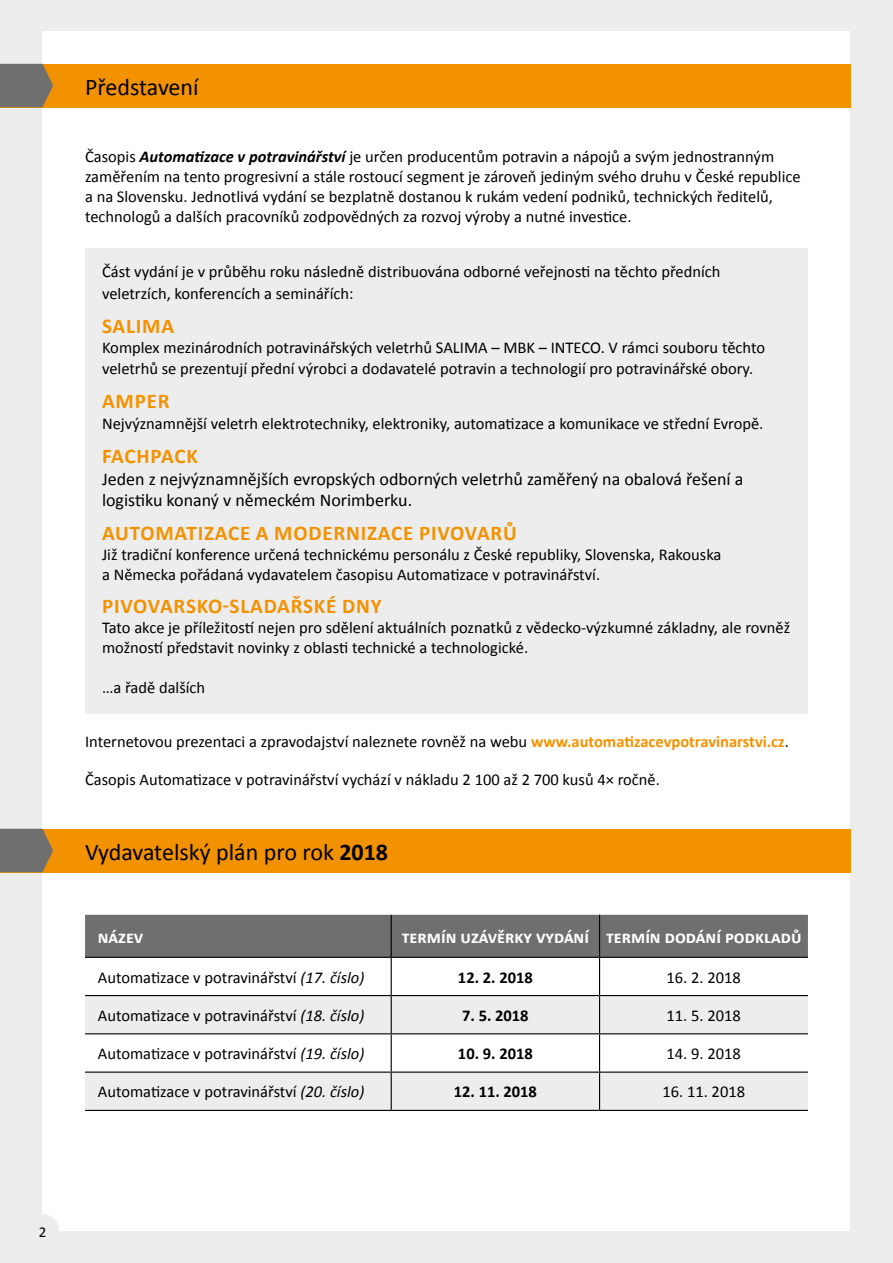
<style>
.page{position:relative;width:893px;height:1263px;background:#ededed}
.page>*{position:absolute;margin:0;border:0;box-sizing:border-box;transform-origin:0 0}
.t1{font:24px "Calibri";color:#000}
.t2{font:700 21px "Calibri";letter-spacing:.04em;color:#f39200}
.t3{font:18px/21.6px "Calibri";color:#000}
.t4{font:700 18px "Calibri";color:#fff}
.t5{font:16.5px/19.8px "Calibri";color:#000}
.t6{font:700 16.5px "Calibri";color:#000}
.t7{font:15px "Calibri";color:#000}
.s1{font-weight:700;font-style:italic}
.s2{font-weight:700;color:#f39200}
.s3{font-weight:700}
.s4{font-style:italic}
</style>
<div class="page">
<div style="left:43px;top:32px;width:807px;height:1199px;background:#fff"></div>
<div style="left:26px;top:1214px;width:34px;height:34px;background:#ededed;border-radius:50%"></div>
<div style="left:85px;top:915px;width:723px;height:42px;background:#706f6f"></div>
<svg style="left:85px;top:996px;width:723px;height:114px;fill:#ededed"></svg>
<hr style="left:391px;top:915px;width:1px;height:42px;background:#000">
<hr style="left:599px;top:915px;width:1px;height:42px;background:#000">
<hr style="left:391px;top:958px;width:1px;height:37px;background:#000">
<hr style="left:599px;top:958px;width:1px;height:37px;background:#000">
<hr style="left:391px;top:996px;width:1px;height:37px;background:#000">
<hr style="left:599px;top:996px;width:1px;height:37px;background:#000">
<hr style="left:391px;top:1034px;width:1px;height:37px;background:#000">
<hr style="left:599px;top:1034px;width:1px;height:37px;background:#000">
<hr style="left:391px;top:1073px;width:1px;height:37px;background:#000">
<hr style="left:599px;top:1073px;width:1px;height:37px;background:#000">
<hr style="left:85px;top:957px;width:306px;height:1px;background:#000">
<hr style="left:391px;top:957px;width:209px;height:1px;background:#000">
<hr style="left:600px;top:957px;width:208px;height:1px;background:#000">
<hr style="left:85px;top:995px;width:306px;height:1px;background:#000">
<hr style="left:391px;top:995px;width:209px;height:1px;background:#000">
<hr style="left:600px;top:995px;width:208px;height:1px;background:#000">
<hr style="left:85px;top:1033px;width:306px;height:1px;background:#000">
<hr style="left:391px;top:1033px;width:209px;height:1px;background:#000">
<hr style="left:600px;top:1033px;width:208px;height:1px;background:#000">
<hr style="left:85px;top:1071px;width:306px;height:2px;background:#000">
<hr style="left:391px;top:1071px;width:209px;height:2px;background:#000">
<hr style="left:600px;top:1071px;width:208px;height:2px;background:#000">
<hr style="left:85px;top:1110px;width:306px;height:1px;background:#000">
<hr style="left:391px;top:1110px;width:209px;height:1px;background:#000">
<hr style="left:600px;top:1110px;width:208px;height:1px;background:#000">
<div style="left:0;top:829px;width:850px;height:43px;background:#f39200"></div>
<hr style="left:892px;top:829px;width:1px;height:43px;background:#f39200">
<div style="left:0;top:64px;width:850px;height:43px;background:#f39200"></div>
<svg style="left:0;top:64px;width:53px;height:43px;background:#7c7264"></svg>
<svg style="left:0;top:829px;width:53px;height:43px;background:#7c7264"></svg>
<div style="left:85px;top:248px;width:723px;height:465px;background:#ededed"></div>
<h1 class="t1" style="left:85px;top:71px;width:115px">Představení</h1>
<p class="t5" style="left:85px;top:147px;width:717px">Časopis <span class="s1">Automatizace v potravinářství</span> je určen producentům potravin a nápojů a svým jednostranným zaměřením na tento progresivní a stále rostoucí segment je zároveň jediným svého druhu v České republice a na Slovensku. Jednotlivá vydání se bezplatně dostanou k rukám vedení podniků, technických ředitelů, technologů a dalších pracovníků zodpovědných za rozvoj výroby a nutné investice.</p>
<p class="t5" style="left:102px;top:261px;width:620px;line-height:21.6px">Část vydání je v průběhu roku následně distribuována odborné veřejnosti na těchto předních veletrzích, konferencích a seminářích:</p>
<p class="t2" style="left:102px;top:312px;width:74px">SALIMA</p>
<p class="t5" style="left:102px;top:336px;width:665px;line-height:21.6px">Komplex mezinárodních potravinářských veletrhů SALIMA – MBK – INTECO. V rámci souboru těchto veletrhů se prezentují přední výrobci a dodavatelé potravin a technologií pro potravinářské obory.</p>
<p class="t2" style="left:102px;top:387px;width:69px">AMPER</p>
<p class="t5" style="left:102px;top:414px;width:663px">Nejvýznamnější veletrh elektrotechniky, elektroniky, automatizace a komunikace ve střední Evropě.</p>
<p class="t2" style="left:102px;top:443px;width:97px">FACHPACK</p>
<p class="t3" style="left:102px;top:468px;width:643px">Jeden z nejvýznamnějších evropských odborných veletrhů zaměřený na obalová řešení a logistiku konaný v německém Norimberku.</p>
<p class="t2" style="left:102px;top:520px;width:416px">AUTOMATIZACE A MODERNIZACE PIVOVARŮ</p>
<p class="t5" style="left:102px;top:545px;width:621px">Již tradiční konference určená technickému personálu z České republiky, Slovenska, Rakouska a Německa pořádaná vydavatelem časopisu Automatizace v potravinářství.</p>
<p class="t2" style="left:102px;top:593px;width:281px">PIVOVARSKO-SLADAŘSKÉ DNY</p>
<p class="t5" style="left:102px;top:618px;width:690px">Tato akce je příležitostí nejen pro sdělení aktuálních poznatků z vědecko-výzkumné základny, ale rovněž možností představit novinky z oblasti technické a technologické.</p>
<p class="t5" style="left:102px;top:677px;width:105px">…a řadě dalších</p>
<p class="t5" style="left:85px;top:731px;width:705px">Internetovou prezentaci a zpravodajství naleznete rovněž na webu <span class="s2">www.automatizacevpotravinarstvi.cz</span>.</p>
<p class="t5" style="left:85px;top:769px;width:576px">Časopis Automatizace v potravinářství vychází v nákladu 2 100 až 2 700 kusů 4× ročně.</p>
<h1 class="t1" style="left:85px;top:836px;width:305px">Vydavatelský plán pro rok <span class="s3">2018</span></h1>
<p class="t4" style="left:98px;top:925px;width:47px">název</p>
<p class="t4" style="left:402px;top:925px;width:401px">termín uzávěrky vydání termín dodání podkladů</p>
<p class="t5" style="left:98px;top:967px;width:268px">Automatizace v potravinářství <span class="s4">(17. číslo)</span></p>
<p class="t6" style="left:458px;top:966px;width:76px">12. 2. 2018</p>
<p class="t5" style="left:667px;top:967px;width:76px">16. 2. 2018</p>
<p class="t5" style="left:98px;top:1005px;width:268px">Automatizace v potravinářství <span class="s4">(18. číslo)</span></p>
<p class="t6" style="left:462px;top:1005px;width:68px">7. 5. 2018</p>
<p class="t5" style="left:667px;top:1005px;width:76px">11. 5. 2018</p>
<p class="t5" style="left:98px;top:1044px;width:268px">Automatizace v potravinářství <span class="s4">(19. číslo)</span></p>
<p class="t6" style="left:458px;top:1043px;width:76px">10. 9. 2018</p>
<p class="t5" style="left:667px;top:1044px;width:76px">14. 9. 2018</p>
<p class="t5" style="left:98px;top:1082px;width:268px">Automatizace v potravinářství <span class="s4">(20. číslo)</span></p>
<p class="t6" style="left:454px;top:1081px;width:85px">12. 11. 2018</p>
<p class="t5" style="left:662px;top:1082px;width:84px">16. 11. 2018</p>
<p class="t7" style="left:39px;top:1222px;width:9px">2</p>
</div>
